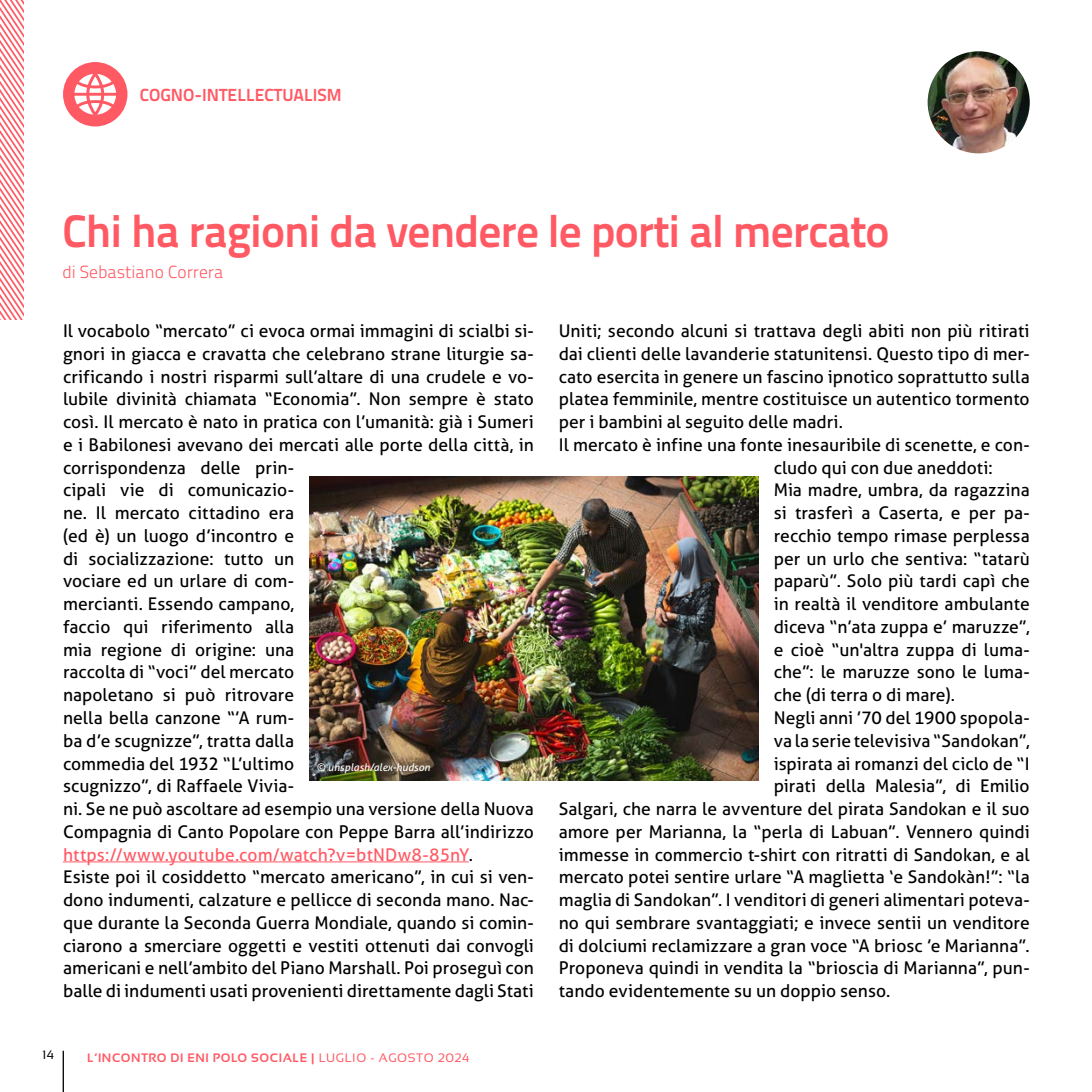
<style>
.page{position:relative;width:1092px;height:1092px;background:#fff}
.page>*{position:absolute;margin:0;border:0;box-sizing:border-box;transform-origin:0 0}
.t1{font:700 45.5px "Titillium Text 22 L";letter-spacing:-.02em;color:#ff5964}
.t2{font:17.5px/22.8px "Aller";color:#000}
.t3{font:700 17.5px "Titillium Text 22 L";color:#ff5964}
.t4{font:300 17.5px "Titillium Text 22 L";color:#ff5964}
.t5{font:700 12.25px "Sansation";letter-spacing:.05em;color:#ff5964}
.t6{font:12.25px "Sansation";color:#000}
.t7{font:italic 10.5px "Aller";color:#fff}
.s1{color:#ff5964}
.s2{font-weight:400}
</style>
<div class="page">
<hr style="left:63px;top:1050px;width:1px;height:41px;background:#000">
<svg style="left:0;top:0;width:24px;height:319px"></svg>
<hr style="left:63px;top:861px;width:406px;height:1px;background:#ff5964">
<div style="left:63px;top:62px;width:64px;height:64px;background:#ff5964;border-radius:50%"></div>
<svg style="left:74px;top:74px;width:42px;height:41px"></svg>
<img style="left:927px;top:51px;width:102px;height:102px;border-radius:51px">
<img style="left:309px;top:476px;width:449px;height:304px">
<p class="t3" style="left:140px;top:81px;width:203px">COGNO-INTELLECTUALISM</p>
<h1 class="t1" style="left:62px;top:195px;width:828px">Chi ha ragioni da vendere le porti al mercato</h1>
<p class="t4" style="left:62px;top:259px;width:162px">di Sebastiano Correra</p>
<p class="t2" style="left:63px;top:319px;width:472px">Il vocabolo “mercato” ci evoca ormai immagini di scialbi si&shy;gnori in giacca e cravatta che celebrano strane liturgie sa&shy;crificando i nostri risparmi sull’altare di una crudele e vo&shy;lubile divinità chiamata “Economia”. Non sempre è stato così. Il mercato è nato in pratica con l’umanità: già i Sumeri e i Babilonesi avevano dei mercati alle porte della città, in corrispondenza delle prin-<br>cipali vie di comunicazio-<br>ne. Il mercato cittadino era<br>(ed è) un luogo d’incontro e<br>di socializzazione: tutto un<br>vociare ed un urlare di com-<br>mercianti. Essendo campano,<br>faccio qui riferimento alla<br>mia regione di origine: una<br>raccolta di “voci” del mercato<br>napoletano si può ritrovare<br>nella bella canzone “’A rum-<br>ba d’e scugnizze”, tratta dalla<br>commedia del 1932 “L’ultimo<br>scugnizzo”, di Raffaele Vivia-<br>ni. Se ne può ascoltare ad esempio una versione della Nuova Compagnia di Canto Popolare con Peppe Barra all’indirizzo <span class="s1">https://www.youtube.com/watch?v=btNDw8-85nY</span>.<br>Esiste poi il cosiddetto “mercato americano”, in cui si ven&shy;dono indumenti, calzature e pellicce di seconda mano. Nac&shy;que durante la Seconda Guerra Mondiale, quando si comin&shy;ciarono a smerciare oggetti e vestiti ottenuti dai convogli americani e nell’ambito del Piano Marshall. Poi proseguì con balle di indumenti usati provenienti direttamente dagli Stati</p>
<p class="t2" style="left:558px;top:319px;width:472px">Uniti; secondo alcuni si trattava degli abiti non più ritirati</p>
<p class="t2" style="left:558px;top:342px;width:472px">dai clienti delle lavanderie statunitensi. Questo tipo di mer-</p>
<p class="t2" style="left:558px;top:365px;width:472px">cato esercita in genere un fascino ipnotico soprattutto sulla</p>
<p class="t2" style="left:558px;top:387px;width:472px">platea femminile, mentre costituisce un autentico tormento</p>
<p class="t2" style="left:558px;top:410px;width:286px">per i bambini al seguito delle madri.</p>
<p class="t2" style="left:558px;top:433px;width:472px">Il mercato è infine una fonte inesauribile di scenette, e con-</p>
<p class="t2" style="left:773px;top:456px;width:220px">cludo qui con due aneddoti:</p>
<p class="t2" style="left:773px;top:478px;width:257px">Mia madre, umbra, da ragazzina</p>
<p class="t2" style="left:773px;top:501px;width:257px">si trasferì a Caserta, e per pa-</p>
<p class="t2" style="left:773px;top:524px;width:257px">recchio tempo rimase perplessa</p>
<p class="t2" style="left:773px;top:547px;width:257px">per un urlo che sentiva: “tatarù</p>
<p class="t2" style="left:773px;top:569px;width:257px">paparù”. Solo più tardi capì che</p>
<p class="t2" style="left:773px;top:592px;width:257px">in realtà il venditore ambulante</p>
<p class="t2" style="left:773px;top:615px;width:257px">diceva “n’ata zuppa e’ maruzze”,</p>
<p class="t2" style="left:773px;top:638px;width:257px">e cioè “un'altra zuppa di luma-</p>
<p class="t2" style="left:773px;top:660px;width:257px">che”: le maruzze sono le luma-</p>
<p class="t2" style="left:773px;top:683px;width:183px">che (di terra o di mare).</p>
<p class="t2" style="left:773px;top:706px;width:257px">Negli anni ’70 del 1900 spopola-</p>
<p class="t2" style="left:773px;top:729px;width:257px">va la serie televisiva “Sandokan”,</p>
<p class="t2" style="left:773px;top:751px;width:257px">ispirata ai romanzi del ciclo de “I</p>
<p class="t2" style="left:773px;top:774px;width:257px">pirati della Malesia”, di Emilio</p>
<p class="t2" style="left:558px;top:797px;width:472px">Salgari, che narra le avventure del pirata Sandokan e il suo</p>
<p class="t2" style="left:558px;top:820px;width:472px">amore per Marianna, la “perla di Labuan”. Vennero quindi</p>
<p class="t2" style="left:558px;top:842px;width:472px">immesse in commercio t-shirt con ritratti di Sandokan, e al</p>
<p class="t2" style="left:558px;top:865px;width:472px">mercato potei sentire urlare “A maglietta ‘e Sandokàn!”: “la</p>
<p class="t2" style="left:558px;top:888px;width:472px">maglia di Sandokan”. I venditori di generi alimentari poteva-</p>
<p class="t2" style="left:558px;top:911px;width:472px">no qui sembrare svantaggiati; e invece sentii un venditore</p>
<p class="t2" style="left:558px;top:933px;width:472px">di dolciumi reclamizzare a gran voce “A briosc ’e Marianna”.</p>
<p class="t2" style="left:558px;top:956px;width:472px">Proponeva quindi in vendita la “brioscia di Marianna”, pun-</p>
<p class="t2" style="left:558px;top:979px;width:333px">tando evidentemente su un doppio senso.</p>
<p class="t7" style="left:316px;top:760px;width:115px">© unsplash/alex-hudson</p>
<p class="t6" style="left:42px;top:1047px;width:13px">14</p>
<p class="t5" style="left:87px;top:1050px;width:384px">L’INCONTRO DI ENI POLO SOCIALE | <span class="s2">LUGLIO - AGOSTO 2024</span></p>
</div>
